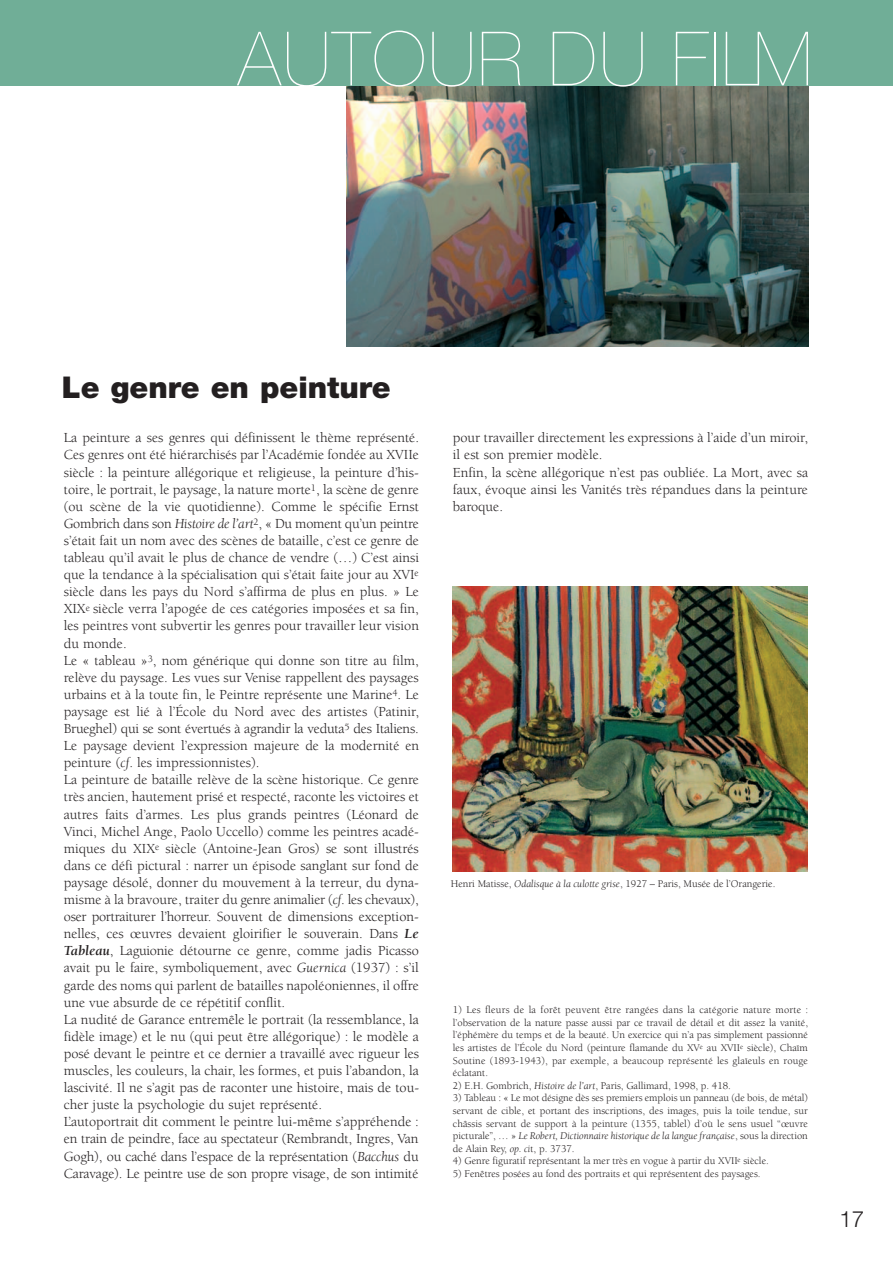
<style>
.page{position:relative;width:893px;height:1263px;background:#fff}
.page>*{position:absolute;margin:0;border:0;box-sizing:border-box;transform-origin:0 0}
.t1{font:200 75px "Helvetica Neue";letter-spacing:.03em;color:#fff}
.t2{font:900 30px "Helvetica Neue";color:#231f20}
.t3{font:300 22.5px "Helvetica Neue";color:#231f20}
.t4{font:14.25px/17.1px "Berkeley";color:#231f20}
.t5{font:10.5px/12.6px "Berkeley";color:#231f20;text-align:justify}
.s1{font-style:italic}
.s2{font-weight:700;font-style:italic}
</style>
<div class="page">
<img style="left:346px;top:85px;width:462px;height:261px">
<div style="left:0;top:0;width:893px;height:85px;background:#70ae97"></div>
<img style="left:452px;top:587px;width:355px;height:285px">
<h1 class="t1" style="left:238px;top:32px;width:576px">AUTOUR DU FILM</h1>
<h2 class="t2" style="left:62px;top:376px;width:330px">Le genre en peinture</h2>
<p class="t4" style="left:64px;top:430px;width:357px">La peinture a ses genres qui définissent le thème représenté.<br>Ces genres ont été hiérarchisés par l’Académie fondée au XVIIe siècle : la peinture allégorique et religieuse, la peinture d’his&shy;toire, le portrait, le paysage, la nature morte<sup>1</sup>, la scène de genre (ou scène de la vie quotidienne). Comme le spécifie Ernst Gombrich dans son <span class="s1">Histoire de l’art</span><sup>2</sup>, « Du moment qu’un peintre s’était fait un nom avec des scènes de bataille, c’est ce genre de tableau qu’il avait le plus de chance de vendre (…) C’est ainsi que la tendance à la spécialisation qui s’était faite jour au XVI<sup>e </sup>siècle dans les pays du Nord s’affirma de plus en plus. » Le XIX<sup>e</sup> siècle verra l’apogée de ces catégories imposées et sa fin, les peintres vont subvertir les genres pour travailler leur vision du monde.<br>Le « tableau »<sup>3</sup>, nom générique qui donne son titre au film, relève du paysage. Les vues sur Venise rappellent des paysages urbains et à la toute fin, le Peintre représente une Marine<sup>4</sup>. Le paysage est lié à l’École du Nord avec des artistes (Patinir, Brueghel) qui se sont évertués à agrandir la veduta<sup>5</sup> des Italiens.<br>Le paysage devient l’expression majeure de la modernité en peinture (<span class="s1">cf</span>. les impressionnistes).<br>La peinture de bataille relève de la scène historique. Ce genre très ancien, hautement prisé et respecté, raconte les victoires et autres faits d’armes. Les plus grands peintres (Léonard de Vinci, Michel Ange, Paolo Uccello) comme les peintres acadé&shy;miques du XIX<sup>e</sup> siècle (Antoine-Jean Gros) se sont illustrés dans ce défi pictural : narrer un épisode sanglant sur fond de paysage désolé, donner du mouvement à la terreur, du dyna&shy;misme à la bravoure, traiter du genre animalier (<span class="s1">cf</span>. les chevaux), oser portraiturer l’horreur. Souvent de dimensions exception&shy;nelles, ces œuvres devaient gloirifier le souverain. Dans <span class="s2">Le Tableau</span>, Laguionie détourne ce genre, comme jadis Picasso avait pu le faire, symboliquement, avec <span class="s1">Guernica</span> (1937) : s’il garde des noms qui parlent de batailles napoléoniennes, il offre une vue absurde de ce répétitif conflit.<br>La nudité de Garance entremêle le portrait (la ressemblance, la fidèle image) et le nu (qui peut être allégorique) : le modèle a posé devant le peintre et ce dernier a travaillé avec rigueur les muscles, les couleurs, la chair, les formes, et puis l’abandon, la lascivité. Il ne s’agit pas de raconter une histoire, mais de tou&shy;cher juste la psychologie du sujet représenté.<br>L’autoportrait dit comment le peintre lui-même s’appréhende : en train de peindre, face au spectateur (Rembrandt, Ingres, Van Gogh), ou caché dans l’espace de la représentation (<span class="s1">Bacchus</span> du Caravage). Le peintre use de son propre visage, de son intimité</p>
<p class="t4" style="left:453px;top:430px;width:357px">pour travailler directement les expressions à l’aide d’un miroir, il est son premier modèle.<br>Enfin, la scène allégorique n’est pas oubliée. La Mort, avec sa faux, évoque ainsi les Vanités très répandues dans la peinture baroque.</p>
<p class="t5" style="left:451px;top:878px;width:326px">Henri Matisse, <span class="s1">Odalisque à la culotte grise</span>, 1927 – Paris, Musée de l’Orangerie.</p>
<p class="t5" style="left:453px;top:1004px;width:357px">1) Les fleurs de la forêt peuvent être rangées dans la catégorie nature morte : l’observation de la nature passe aussi par ce travail de détail et dit assez la vanité, l’éphémère du temps et de la beauté. Un exercice qui n’a pas simplement passionné les artistes de l’École du Nord (peinture flamande du XV<sup>e</sup> au XVII<sup>e</sup> siècle), Chaïm Soutine (1893-1943), par exemple, a beaucoup représenté les glaïeuls en rouge éclatant.</p>
<p class="t5" style="left:453px;top:1080px;width:280px">2) E.H. Gombrich, <span class="s1">Histoire de l’art</span>, Paris, Gallimard, 1998, p. 418.</p>
<p class="t5" style="left:453px;top:1092px;width:357px">3) Tableau : « Le mot désigne dès ses premiers emplois un panneau (de bois, de métal) servant de cible, et portant des inscriptions, des images, puis la toile tendue, sur châssis servant de support à la peinture (1355, tablel) d’où le sens usuel “œuvre picturale”, … » <span class="s1">Le Robert, Dictionnaire historique de la langue française</span>, sous la direction de Alain Rey, <span class="s1">op. ci</span>t, p. 3737.</p>
<p class="t5" style="left:453px;top:1155px;width:317px">4) Genre figuratif représentant la mer très en vogue à partir du XVII<sup>e</sup> siècle.</p>
<p class="t5" style="left:453px;top:1168px;width:309px">5) Fenêtres posées au fond des portraits et qui représentent des paysages.</p>
<h3 class="t3" style="left:839px;top:1211px;width:27px">17</h3>
</div>
